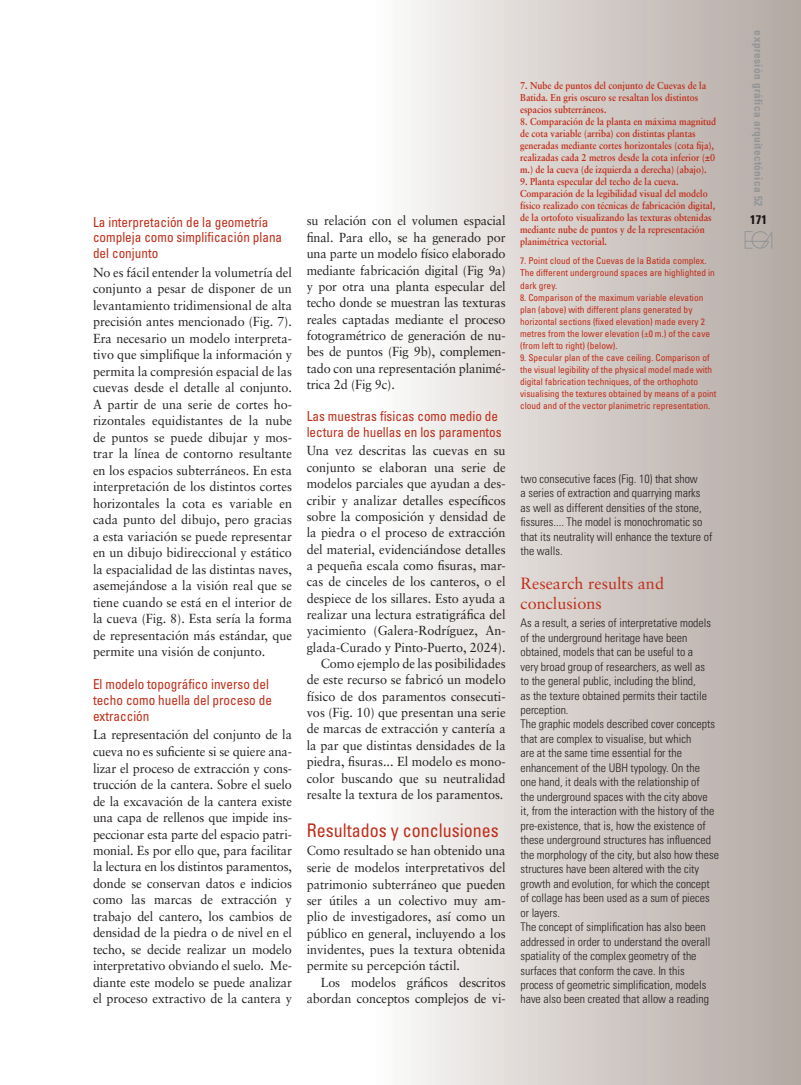
<style>
.page{position:relative;width:801px;height:1085px;background:#fff}
.page>*{position:absolute;margin:0;border:0;box-sizing:border-box;transform-origin:0 0}
.t1{font:condensed 18.75px "Univers";color:#c02d19;scale:.96 1}
.t2{font:16.25px/19.9px "Sabon";color:#c02d19}
.t3{font:condensed 13.75px/15.9px "Univers";color:#c02d19;scale:.96 1}
.t4{font:13.12px/16.5px "Sabon";color:#231f20;text-align:justify;scale:.96 1}
.t5{font:700 condensed 12.5px "Univers";color:#231f20}
.t6{font:300 condensed 11.88px/14.5px "Univers";color:#231f20}
.t7{font:700 condensed 11.25px "Univers";letter-spacing:.03em;color:#939598}
.t8{font:700 10px/12px "Sabon";color:#c02d19;scale:.9 1}
.t9{font:condensed 9.38px/12px "Univers";color:#c02d19}
</style>
<div class="page">
<div style="left:372px;top:0;width:429px;height:1084px;background:linear-gradient(to right,#fbfbfa,#b1a6a0)"></div>
<svg style="left:744px;top:231px;width:28px;height:18px"></svg>
<p class="t7" style="left:765px;top:30px;width:177px;rotate:90deg">expresión gráfica arquitectónica 52</p>
<p class="t8" style="left:520px;top:80px;width:208px">7. Nube de puntos del conjunto de Cuevas de la<br>Batida. En gris oscuro se resaltan los distintos espacios subterráneos.</p>
<p class="t8" style="left:520px;top:116px;width:219px">8. Comparación de la planta en máxima magnitud de cota variable (arriba) con distintas plantas generadas mediante cortes horizontales (cota fija), realizadas cada 2 metros desde la cota inferior (±0 m.) de la cueva (de izquierda a derecha) (abajo).</p>
<p class="t8" style="left:520px;top:176px;width:218px">9. Planta especular del techo de la cueva.<br>Comparación de la legibilidad visual del modelo físico realizado con técnicas de fabricación digital, de la ortofoto visualizando las texturas obtenidas mediante nube de puntos y de la representación planimétrica vectorial.</p>
<p class="t9" style="left:520px;top:255px;width:196px">7. Point cloud of the Cuevas de la Batida complex.<br>The different underground spaces are highlighted in dark grey.</p>
<p class="t9" style="left:520px;top:291px;width:192px">8. Comparison of the maximum variable elevation plan (above) with different plans generated by horizontal sections (fixed elevation) made every 2 metres from the lower elevation (±0 m.) of the cave (from left to right) (below).</p>
<p class="t9" style="left:520px;top:351px;width:198px">9. Specular plan of the cave ceiling. Comparison of the visual legibility of the physical model made with digital fabrication techniques, of the orthophoto visualising the textures obtained by means of a point cloud and of the vector planimetric representation.</p>
<p class="t3" style="left:93px;top:213px;width:184px">La interpretación de la geometría</p>
<p class="t5" style="left:750px;top:212px;width:18px">171</p>
<p class="t3" style="left:93px;top:229px;width:199px">compleja como simplificación plana del conjunto</p>
<p class="t4" style="left:93px;top:264px;width:209px">No es fácil entender la volumetría del conjunto a pesar de disponer de un levantamiento tridimensional de alta precisión antes mencionado (Fig. 7).<br>Era necesario un modelo interpreta&shy;tivo que simplifique la información y permita la compresión espacial de las cuevas desde el detalle al conjunto.<br>A partir de una serie de cortes ho&shy;rizontales equidistantes de la nube de puntos se puede dibujar y mos&shy;trar la línea de contorno resultante en los espacios subterráneos. En esta interpretación de los distintos cortes horizontales la cota es variable en cada punto del dibujo, pero gracias a esta variación se puede representar en un dibujo bidireccional y estático la espacialidad de las distintas naves, asemejándose a la visión real que se tiene cuando se está en el interior de la cueva (Fig. 8). Esta sería la forma de representación más estándar, que permite una visión de conjunto.</p>
<p class="t3" style="left:93px;top:675px;width:188px">El modelo topográfico inverso del techo como huella del proceso de extracción</p>
<p class="t4" style="left:93px;top:726px;width:209px">La representación del conjunto de la cueva no es suficiente si se quiere ana&shy;lizar el proceso de extracción y cons&shy;trucción de la cantera. Sobre el suelo de la excavación de la cantera existe una capa de rellenos que impide ins&shy;peccionar esta parte del espacio patri&shy;monial. Es por ello que, para facilitar la lectura en los distintos paramentos, donde se conservan datos e indicios como las marcas de extracción y trabajo del cantero, los cambios de densidad de la piedra o de nivel en el techo, se decide realizar un modelo interpretativo obviando el suelo. Me&shy;diante este modelo se puede analizar el proceso extractivo de la cantera y</p>
<p class="t4" style="left:307px;top:212px;width:209px">su relación con el volumen espacial final. Para ello, se ha generado por una parte un modelo físico elaborado mediante fabricación digital (Fig 9a) y por otra una planta especular del techo donde se muestran las texturas reales captadas mediante el proceso fotogramétrico de generación de nu&shy;bes de puntos (Fig 9b), complemen&shy;tado con una representación planimé&shy;trica 2d (Fig 9c).</p>
<p class="t3" style="left:307px;top:408px;width:205px">Las muestras físicas como medio de lectura de huellas en los paramentos</p>
<p class="t4" style="left:307px;top:442px;width:209px;text-align:right">Una vez descritas las cuevas en su conjunto se elaboran una serie de modelos parciales que ayudan a des&shy;cribir y analizar detalles específicos sobre la composición y densidad de la piedra o el proceso de extracción del material, evidenciándose detalles a pequeña escala como fisuras, mar&shy;cas de cinceles de los canteros, o el despiece de los sillares. Esto ayuda a realizar una lectura estratigráfica del yacimiento (Galera-Rodríguez, An&shy;glada-Curado y Pinto-Puerto, 2024).<br>Como ejemplo de las posibilidades de este recurso se fabricó un modelo físico de dos paramentos consecuti&shy;vos (Fig. 10) que presentan una serie de marcas de extracción y cantería a la par que distintas densidades de la piedra, fisuras... El modelo es mono&shy;color buscando que su neutralidad resalte la textura de los paramentos.</p>
<h1 class="t1" style="left:307px;top:818px;width:201px">Resultados y conclusiones</h1>
<p class="t4" style="left:307px;top:842px;width:209px">Como resultado se han obtenido una serie de modelos interpretativos del patrimonio subterráneo que pueden ser útiles a un colectivo muy am&shy;plio de investigadores, así como un público en general, incluyendo a los invidentes, pues la textura obtenida permite su percepción táctil.</p>
<p class="t4" style="left:307px;top:973px;width:209px;text-align:right">Los modelos gráficos descritos abordan conceptos complejos de vi-</p>
<p class="t6" style="left:520px;top:471px;width:193px">two consecutive faces (Fig. 10) that show<br>a series of extraction and quarrying marks as well as different densities of the stone, fissures.... The model is monochromatic so that its neutrality will enhance the texture of the walls.</p>
<p class="t2" style="left:520px;top:573px;width:145px">Research results and conclusions</p>
<p class="t6" style="left:520px;top:615px;width:200px">As a result, a series of interpretative models of the underground heritage have been obtained, models that can be useful to a<br>very broad group of researchers, as well as<br>to the general public, including the blind,<br>as the texture obtained permits their tactile perception.<br>The graphic models described cover concepts that are complex to visualise, but which<br>are at the same time essential for the enhancement of the UBH typology. On the<br>one hand, it deals with the relationship of<br>the underground spaces with the city above it, from the interaction with the history of the pre-existence, that is, how the existence of these underground structures has influenced the morphology of the city, but also how these structures have been altered with the city growth and evolution, for which the concept of collage has been used as a sum of pieces or layers.<br>The concept of simplification has also been addressed in order to understand the overall spatiality of the complex geometry of the surfaces that conform the cave. In this process of geometric simplification, models have also been created that allow a reading</p>
</div>
